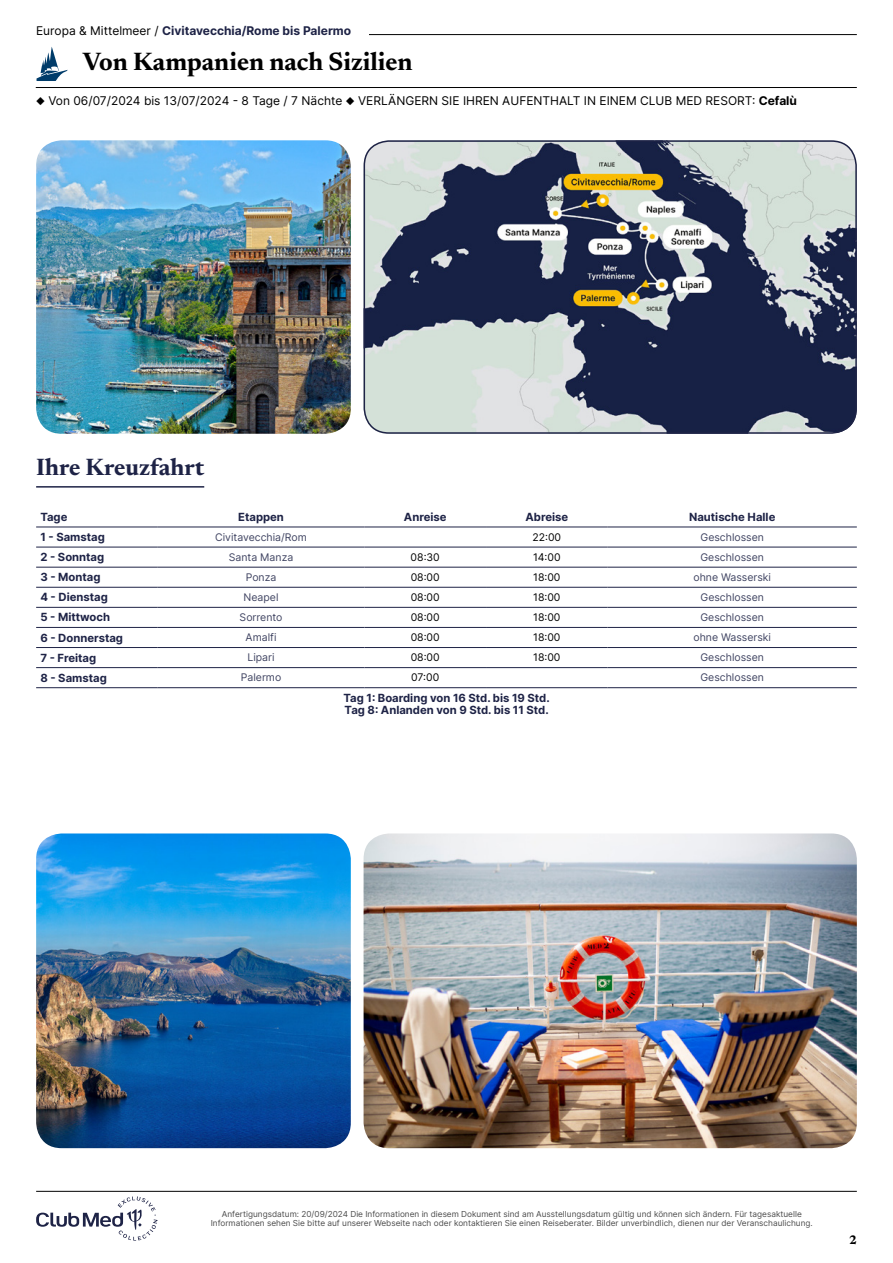
<style>
.page{position:relative;width:893px;height:1263px;background:#fff}
.page>*{position:absolute;margin:0;border:0;box-sizing:border-box;transform-origin:0 0}
.t1{font:700 25.5px "Newsreader 24 pt";color:#000}
.t2{font:700 24px "Newsreader 24 pt";color:#1e2346}
.t3{font:700 12.6px "Newsreader 24 pt";color:#000}
.t4{font:12px "Inter";color:#000}
.t5{font:700 12px "Inter";color:#1e2346}
.t6{font:700 11.25px/12px "Inter";color:#1e2346}
.t7{font:10.5px "Inter";color:#404462}
.t8{font:10.5px "Inter";color:#000}
.t9{font:8.25px/9px "Inter";color:#4d4d4d;text-align:center}
.s1{font-weight:400;color:#000}
.s2{font-weight:700}
</style>
<div class="page">
<hr style="left:107px;top:34px;width:750px;height:1px;background:#000">
<hr style="left:36px;top:87px;width:821px;height:1px;background:#000">
<svg style="left:36px;top:47px;width:32px;height:34px"></svg>
<div style="left:36px;top:26px;width:332px;height:17px;background:#fff"></div>
<img style="left:364px;top:833px;width:493px;height:315px">
<hr style="left:36px;top:527px;width:122px;height:1px;background:#1e2346">
<hr style="left:158px;top:527px;width:206px;height:1px;background:#1e2346">
<hr style="left:364px;top:527px;width:122px;height:1px;background:#1e2346">
<hr style="left:486px;top:527px;width:122px;height:1px;background:#1e2346">
<hr style="left:608px;top:527px;width:249px;height:1px;background:#1e2346">
<hr style="left:36px;top:547px;width:122px;height:1px;background:#1e2346">
<hr style="left:158px;top:547px;width:206px;height:1px;background:#1e2346">
<hr style="left:364px;top:547px;width:122px;height:1px;background:#1e2346">
<hr style="left:486px;top:547px;width:122px;height:1px;background:#1e2346">
<hr style="left:608px;top:547px;width:249px;height:1px;background:#1e2346">
<hr style="left:36px;top:567px;width:122px;height:1px;background:#1e2346">
<hr style="left:158px;top:567px;width:206px;height:1px;background:#1e2346">
<hr style="left:364px;top:567px;width:122px;height:1px;background:#1e2346">
<hr style="left:486px;top:567px;width:122px;height:1px;background:#1e2346">
<hr style="left:608px;top:567px;width:249px;height:1px;background:#1e2346">
<hr style="left:36px;top:587px;width:122px;height:1px;background:#1e2346">
<hr style="left:158px;top:587px;width:206px;height:1px;background:#1e2346">
<hr style="left:364px;top:587px;width:122px;height:1px;background:#1e2346">
<hr style="left:486px;top:587px;width:122px;height:1px;background:#1e2346">
<hr style="left:608px;top:587px;width:249px;height:1px;background:#1e2346">
<hr style="left:36px;top:607px;width:122px;height:1px;background:#1e2346">
<hr style="left:158px;top:607px;width:206px;height:1px;background:#1e2346">
<hr style="left:364px;top:607px;width:122px;height:1px;background:#1e2346">
<hr style="left:486px;top:607px;width:122px;height:1px;background:#1e2346">
<hr style="left:608px;top:607px;width:249px;height:1px;background:#1e2346">
<hr style="left:36px;top:627px;width:122px;height:1px;background:#1e2346">
<hr style="left:158px;top:627px;width:206px;height:1px;background:#1e2346">
<hr style="left:364px;top:627px;width:122px;height:1px;background:#1e2346">
<hr style="left:486px;top:627px;width:122px;height:1px;background:#1e2346">
<hr style="left:608px;top:627px;width:249px;height:1px;background:#1e2346">
<hr style="left:36px;top:647px;width:122px;height:1px;background:#1e2346">
<hr style="left:158px;top:647px;width:206px;height:1px;background:#1e2346">
<hr style="left:364px;top:647px;width:122px;height:1px;background:#1e2346">
<hr style="left:486px;top:647px;width:122px;height:1px;background:#1e2346">
<hr style="left:608px;top:647px;width:249px;height:1px;background:#1e2346">
<hr style="left:36px;top:667px;width:122px;height:1px;background:#1e2346">
<hr style="left:36px;top:687px;width:122px;height:1px;background:#1e2346">
<hr style="left:158px;top:667px;width:206px;height:1px;background:#1e2346">
<hr style="left:158px;top:687px;width:206px;height:1px;background:#1e2346">
<hr style="left:364px;top:667px;width:122px;height:1px;background:#1e2346">
<hr style="left:364px;top:687px;width:122px;height:1px;background:#1e2346">
<hr style="left:486px;top:667px;width:122px;height:1px;background:#1e2346">
<hr style="left:486px;top:687px;width:122px;height:1px;background:#1e2346">
<hr style="left:608px;top:667px;width:249px;height:1px;background:#1e2346">
<hr style="left:608px;top:687px;width:249px;height:1px;background:#1e2346">
<img style="left:364px;top:140px;width:493px;height:294px">
<div style="left:364px;top:140px;width:493px;height:294px;border:2px solid #1e2346;border-radius:25px"></div>
<img style="left:36px;top:140px;width:315px;height:294px">
<img style="left:36px;top:833px;width:315px;height:315px">
<hr style="left:36px;top:486px;width:168px;height:2px;background:#1e2346">
<svg style="left:36px;top:1196px;width:122px;height:44px"></svg>
<hr style="left:36px;top:1191px;width:821px;height:1px;background:#000">
<h3 class="t5" style="left:36px;top:22px;width:317px"><span class="s1">Europa &amp; Mittelmeer /</span> Civitavecchia/Rome bis Palermo</h3>
<h1 class="t1" style="left:83px;top:43px;width:331px">Von Kampanien nach Sizilien</h1>
<h3 class="t4" style="left:36px;top:92px;width:762px">◆ Von 06/07/2024 bis 13/07/2024 - 8 Tage / 7 Nächte ◆ VERLÄNGERN SIE IHREN AUFENTHALT IN EINEM CLUB MED RESORT: <span class="s2">Cefalù</span></h3>
<h2 class="t2" style="left:36px;top:450px;width:170px">Ihre Kreuzfahrt</h2>
<h3 class="t6" style="left:40px;top:510px;width:29px">Tage</h3>
<h3 class="t6" style="left:238px;top:510px;width:47px">Etappen</h3>
<h3 class="t6" style="left:404px;top:510px;width:44px">Anreise</h3>
<h3 class="t6" style="left:525px;top:510px;width:44px">Abreise</h3>
<h3 class="t6" style="left:689px;top:510px;width:88px">Nautische Halle</h3>
<h3 class="t6" style="left:40px;top:531px;width:66px">1 - Samstag</h3>
<p class="t7" style="left:215px;top:529px;width:93px">Civitavecchia/Rom</p>
<p class="t8" style="left:532px;top:529px;width:30px">22:00</p>
<p class="t7" style="left:700px;top:529px;width:65px">Geschlossen</p>
<h3 class="t6" style="left:40px;top:551px;width:65px">2 - Sonntag</h3>
<p class="t7" style="left:229px;top:549px;width:66px">Santa Manza</p>
<p class="t8" style="left:411px;top:549px;width:31px">08:30</p>
<p class="t8" style="left:533px;top:549px;width:29px">14:00</p>
<p class="t7" style="left:700px;top:549px;width:65px">Geschlossen</p>
<h3 class="t6" style="left:40px;top:571px;width:62px">3 - Montag</h3>
<p class="t7" style="left:246px;top:570px;width:32px">Ponza</p>
<p class="t8" style="left:411px;top:570px;width:31px">08:00</p>
<p class="t8" style="left:533px;top:570px;width:29px">18:00</p>
<p class="t7" style="left:693px;top:570px;width:79px">ohne Wasserski</p>
<h3 class="t6" style="left:40px;top:591px;width:69px">4 - Dienstag</h3>
<p class="t7" style="left:244px;top:590px;width:36px">Neapel</p>
<p class="t8" style="left:411px;top:590px;width:31px">08:00</p>
<p class="t8" style="left:533px;top:590px;width:29px">18:00</p>
<p class="t7" style="left:700px;top:590px;width:65px">Geschlossen</p>
<h3 class="t6" style="left:40px;top:611px;width:71px">5 - Mittwoch</h3>
<p class="t7" style="left:240px;top:610px;width:44px">Sorrento</p>
<p class="t8" style="left:411px;top:610px;width:31px">08:00</p>
<p class="t8" style="left:533px;top:610px;width:29px">18:00</p>
<p class="t7" style="left:700px;top:610px;width:65px">Geschlossen</p>
<h3 class="t6" style="left:40px;top:631px;width:84px">6 - Donnerstag</h3>
<p class="t7" style="left:246px;top:630px;width:32px">Amalfi</p>
<p class="t8" style="left:411px;top:630px;width:31px">08:00</p>
<p class="t8" style="left:533px;top:630px;width:29px">18:00</p>
<p class="t7" style="left:693px;top:630px;width:79px">ohne Wasserski</p>
<h3 class="t6" style="left:40px;top:651px;width:57px">7 - Freitag</h3>
<p class="t7" style="left:248px;top:650px;width:29px">Lipari</p>
<p class="t8" style="left:411px;top:650px;width:31px">08:00</p>
<p class="t8" style="left:533px;top:650px;width:29px">18:00</p>
<p class="t7" style="left:700px;top:650px;width:65px">Geschlossen</p>
<h3 class="t6" style="left:40px;top:671px;width:68px">8 - Samstag</h3>
<p class="t7" style="left:241px;top:670px;width:42px">Palermo</p>
<p class="t8" style="left:411px;top:670px;width:30px">07:00</p>
<p class="t7" style="left:700px;top:670px;width:65px">Geschlossen</p>
<h3 class="t6" style="left:344px;top:691px;width:208px">Tag 1: Boarding von 16 Std. bis 19 Std.<br>Tag 8: Anlanden von 9 Std. bis 11 Std.</h3>
<p class="t9" style="left:211px;top:1209px;width:604px">Anfertigungsdatum: 20/09/2024 Die Informationen in diesem Dokument sind am Ausstellungsdatum gültig und können sich ändern. Für tagesaktuelle<br>Informationen sehen Sie bitte auf unserer Webseite nach oder kontaktieren Sie einen Reiseberater. Bilder unverbindlich, dienen nur der Veranschaulichung.</p>
<h3 class="t3" style="left:849px;top:1230px;width:9px">2</h3>
</div>
